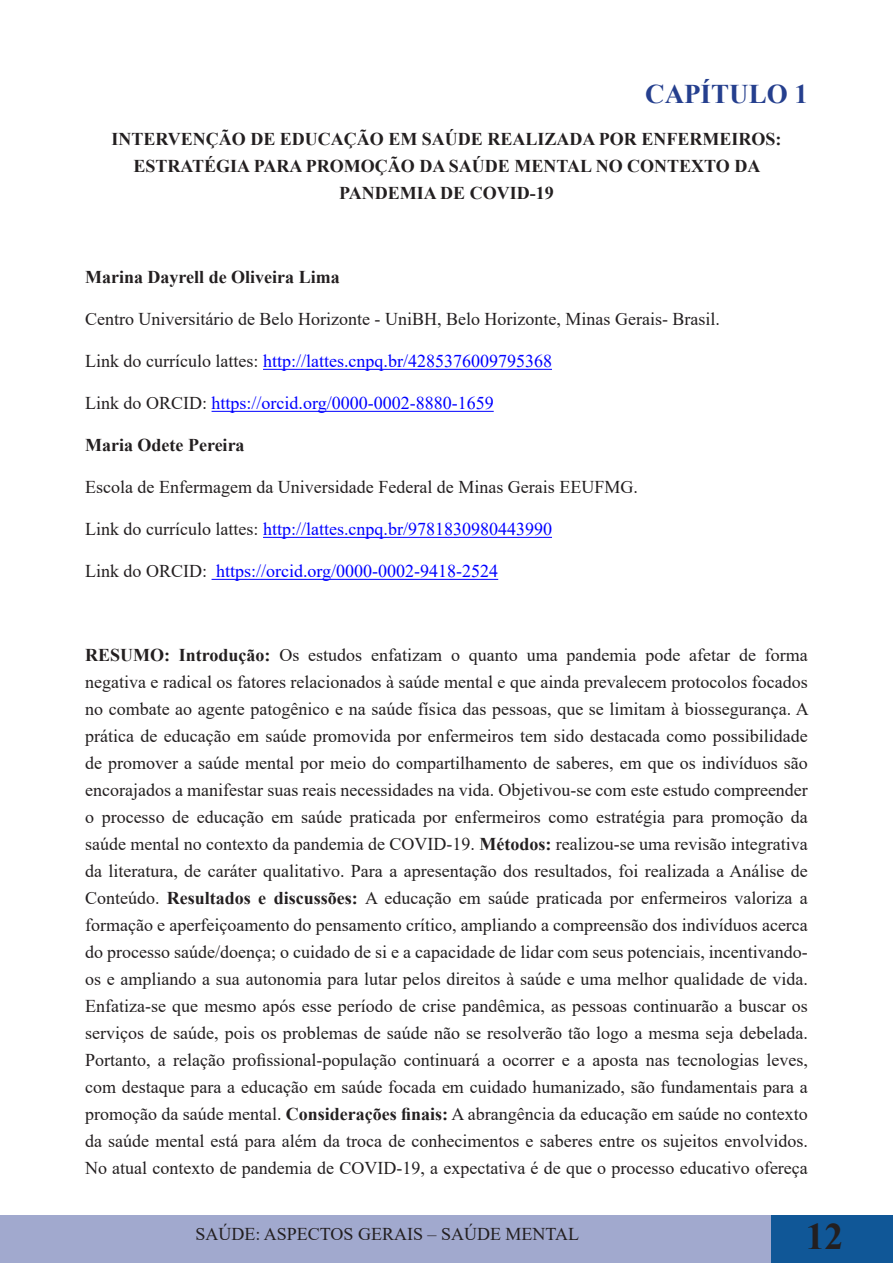
<style>
.page{position:relative;width:893px;height:1263px;background:#fff}
.page>*{position:absolute;margin:0;border:0;box-sizing:border-box;transform-origin:0 0}
.t1{font:700 37.5px "Times New Roman";color:#231f20}
.t2{font:700 27px "Times New Roman";color:#253f8e}
.t3{font:18px/27px "Times New Roman";color:#231f20;text-align:justify}
.t4{font:18px "Times New Roman";color:#00f}
.t5{font:700 18px/27px "Times New Roman";color:#231f20;text-align:center}
.s1{color:#231f20}
.s2{font-weight:700}
</style>
<div class="page">
<div style="left:0;top:1215px;width:893px;height:48px;background:#a1a9ce"></div>
<div style="left:771px;top:1215px;width:122px;height:48px;background:#105797"></div>
<hr style="left:892px;top:1215px;width:1px;height:48px;background:#a1a9ce">
<hr style="left:263px;top:369px;width:289px;height:1px;background:#00f">
<hr style="left:212px;top:411px;width:282px;height:1px;background:#00f">
<hr style="left:263px;top:537px;width:289px;height:1px;background:#00f">
<hr style="left:212px;top:579px;width:286px;height:1px;background:#00f">
<p class="t2" style="left:645px;top:75px;width:164px">CAPÍTULO 1</p>
<p class="t5" style="left:111px;top:125px;width:671px">INTERVENÇÃO DE EDUCAÇÃO EM SAÚDE REALIZADA POR ENFERMEIROS:<br>ESTRATÉGIA PARA PROMOÇÃO DA SAÚDE MENTAL NO CONTEXTO DA<br>PANDEMIA DE COVID-19</p>
<p class="t5" style="left:85px;top:263px;width:256px">Marina Dayrell de Oliveira Lima</p>
<p class="t3" style="left:85px;top:305px;width:636px">Centro Universitário de Belo Horizonte - UniBH, Belo Horizonte, Minas Gerais- Brasil.</p>
<p class="t4" style="left:85px;top:349px;width:468px"><span class="s1">Link do currículo lattes:</span> http://lattes.cnpq.br/4285376009795368</p>
<p class="t4" style="left:85px;top:391px;width:410px"><span class="s1">Link do ORCID:</span> https://orcid.org/0000-0002-8880-1659</p>
<p class="t5" style="left:85px;top:431px;width:161px">Maria Odete Pereira</p>
<p class="t3" style="left:85px;top:473px;width:554px">Escola de Enfermagem da Universidade Federal de Minas Gerais EEUFMG.</p>
<p class="t4" style="left:85px;top:517px;width:468px"><span class="s1">Link do currículo lattes:</span> http://lattes.cnpq.br/9781830980443990</p>
<p class="t4" style="left:85px;top:559px;width:415px"><span class="s1">Link do ORCID:</span> https://orcid.org/0000-0002-9418-2524</p>
<p class="t3" style="left:85px;top:641px;width:725px"><span class="s2">RESUMO: Introdução:</span> Os estudos enfatizam o quanto uma pandemia pode afetar de forma negativa e radical os fatores relacionados à saúde mental e que ainda prevalecem protocolos focados no combate ao agente patogênico e na saúde física das pessoas, que se limitam à biossegurança. A prática de educação em saúde promovida por enfermeiros tem sido destacada como possibilidade de promover a saúde mental por meio do compartilhamento de saberes, em que os indivíduos são encorajados a manifestar suas reais necessidades na vida. Objetivou-se com este estudo compreender o processo de educação em saúde praticada por enfermeiros como estratégia para promoção da saúde mental no contexto da pandemia de COVID-19. <span class="s2">Métodos:</span> realizou-se uma revisão integrativa da literatura, de caráter qualitativo. Para a apresentação dos resultados, foi realizada a Análise de Conteúdo. <span class="s2">Resultados e discussões:</span> A educação em saúde praticada por enfermeiros valoriza a formação e aperfeiçoamento do pensamento crítico, ampliando a compreensão dos indivíduos acerca do processo saúde/doença; o cuidado de si e a capacidade de lidar com seus potenciais, incentivando&shy;os e ampliando a sua autonomia para lutar pelos direitos à saúde e uma melhor qualidade de vida.<br>Enfatiza-se que mesmo após esse período de crise pandêmica, as pessoas continuarão a buscar os serviços de saúde, pois os problemas de saúde não se resolverão tão logo a mesma seja debelada.<br>Portanto, a relação profissional-população continuará a ocorrer e a aposta nas tecnologias leves, com destaque para a educação em saúde focada em cuidado humanizado, são fundamentais para a promoção da saúde mental. <span class="s2">Considerações finais:</span> A abrangência da educação em saúde no contexto da saúde mental está para além da troca de conhecimentos e saberes entre os sujeitos envolvidos.<br>No atual contexto de pandemia de COVID-19, a expectativa é de que o processo educativo ofereça</p>
<p class="t3" style="left:195px;top:1220px;width:385px">SAÚDE: ASPECTOS GERAIS – SAÚDE MENTAL</p>
<h1 class="t1" style="left:806px;top:1209px;width:39px">12</h1>
</div>
